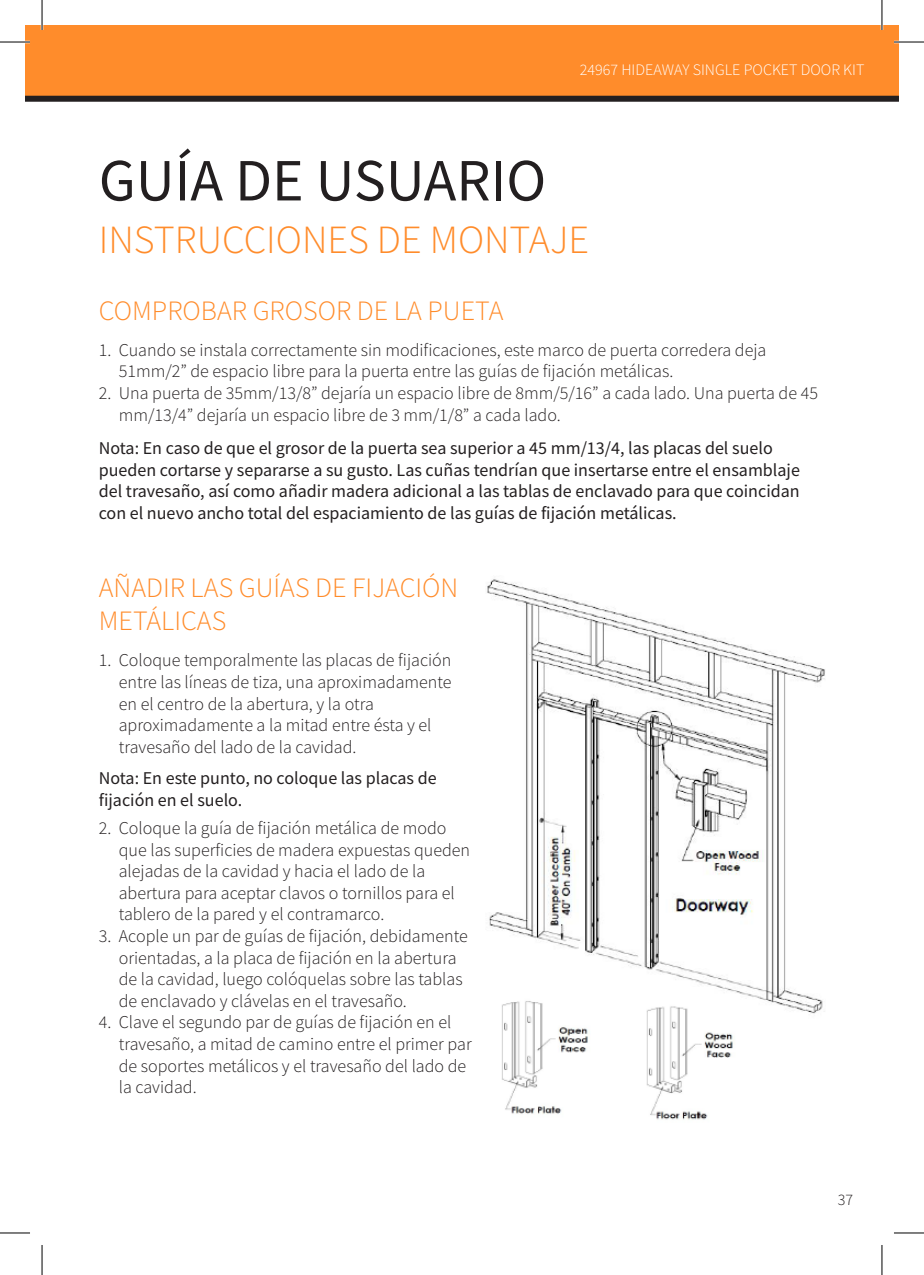
<style>
.page{position:relative;width:924px;height:1275px;background:#fff}
.page>*{position:absolute;margin:0;border:0;box-sizing:border-box;transform-origin:0 0}
.t1{font:60px "Source Sans Pro";color:#231f20}
.t2{font:300 40px "Source Sans Pro";color:#ff8c2b}
.t3{font:300 28px/33.6px "Source Sans Pro";color:#ff8c2b}
.t4{font:300 18px/21.6px "Source Sans Pro";color:#231f20}
.Body_Text{font:18px/21.6px "Source Sans Pro";color:#231f20}
.t5{font:300 16px "Source Sans Pro";color:#fff}
.t6{font:300 16px "Source Sans Pro";color:#231f20}
</style>
<div class="page">
<div style="left:25px;top:25px;width:873px;height:74px;background:#ff8c2b"></div>
<div style="left:25px;top:96px;width:873px;height:6px;background:#231f20"></div>
<img style="left:487px;top:579px;width:337px;height:541px">
<hr style="left:0;top:41px;width:30px;height:2px;background:#fff">
<hr style="left:893px;top:41px;width:30px;height:2px;background:#fff">
<hr style="left:41px;top:0;width:2px;height:30px;background:#fff">
<hr style="left:880px;top:0;width:2px;height:30px;background:#fff">
<hr style="left:0;top:42px;width:30px;height:1px;background:#000">
<hr style="left:893px;top:42px;width:30px;height:1px;background:#000">
<hr style="left:0;top:1232px;width:30px;height:1px;background:#000">
<hr style="left:893px;top:1232px;width:30px;height:1px;background:#000">
<hr style="left:42px;top:0;width:1px;height:30px;background:#000">
<hr style="left:42px;top:1245px;width:1px;height:30px;background:#000">
<hr style="left:881px;top:0;width:1px;height:30px;background:#000">
<hr style="left:881px;top:1245px;width:1px;height:30px;background:#000">
<p class="t5" style="left:579px;top:60px;width:286px">24967 HIDEAWAY SINGLE POCKET DOOR KIT</p>
<p class="t1" style="left:99px;top:142px;width:448px">GUÍA DE USUARIO</p>
<p class="t2" style="left:99px;top:215px;width:491px">INSTRUCCIONES DE MONTAJE</p>
<p class="t3" style="left:99px;top:293px;width:406px">COMPROBAR GROSOR DE LA PUETA</p>
<p class="t4" style="left:119px;top:339px;width:648px;text-indent:-20px">1. Cuando se instala correctamente sin modificaciones, este marco de puerta corredera deja<br>51mm/2” de espacio libre para la puerta entre las guías de fijación metálicas.</p>
<p class="t4" style="left:119px;top:382px;width:700px;text-indent:-20px">2. Una puerta de 35mm/13/8” dejaría un espacio libre de 8mm/5/16” a cada lado. Una puerta de 45 mm/13/4” dejaría un espacio libre de 3 mm/1/8” a cada lado.</p>
<p class="Body_Text" style="left:99px;top:437px;width:702px">Nota: En caso de que el grosor de la puerta sea superior a 45 mm/13/4, las placas del suelo pueden cortarse y separarse a su gusto. Las cuñas tendrían que insertarse entre el ensamblaje del travesaño, así como añadir madera adicional a las tablas de enclavado para que coincidan con el nuevo ancho total del espaciamiento de las guías de fijación metálicas.</p>
<p class="t3" style="left:99px;top:570px;width:361px">AÑADIR LAS GUÍAS DE FIJACIÓN<br>METÁLICAS</p>
<p class="t4" style="left:119px;top:649px;width:334px;text-indent:-20px">1. Coloque temporalmente las placas de fijación entre las líneas de tiza, una aproximadamente en el centro de la abertura, y la otra aproximadamente a la mitad entre ésta y el travesaño del lado de la cavidad.</p>
<p class="Body_Text" style="left:99px;top:767px;width:339px">Nota: En este punto, no coloque las placas de fijación en el suelo.</p>
<p class="t4" style="left:119px;top:817px;width:353px;text-indent:-20px">2. Coloque la guía de fijación metálica de modo que las superficies de madera expuestas queden alejadas de la cavidad y hacia el lado de la abertura para aceptar clavos o tornillos para el tablero de la pared y el contramarco.</p>
<p class="t4" style="left:119px;top:925px;width:350px;text-indent:-20px">3. Acople un par de guías de fijación, debidamente orientadas, a la placa de fijación en la abertura de la cavidad, luego colóquelas sobre las tablas de enclavado y clávelas en el travesaño.</p>
<p class="t4" style="left:119px;top:1011px;width:354px;text-indent:-20px">4. Clave el segundo par de guías de fijación en el travesaño, a mitad de camino entre el primer par de soportes metálicos y el travesaño del lado de la cavidad.</p>
<p class="t6" style="left:837px;top:1189px;width:17px">37</p>
</div>
